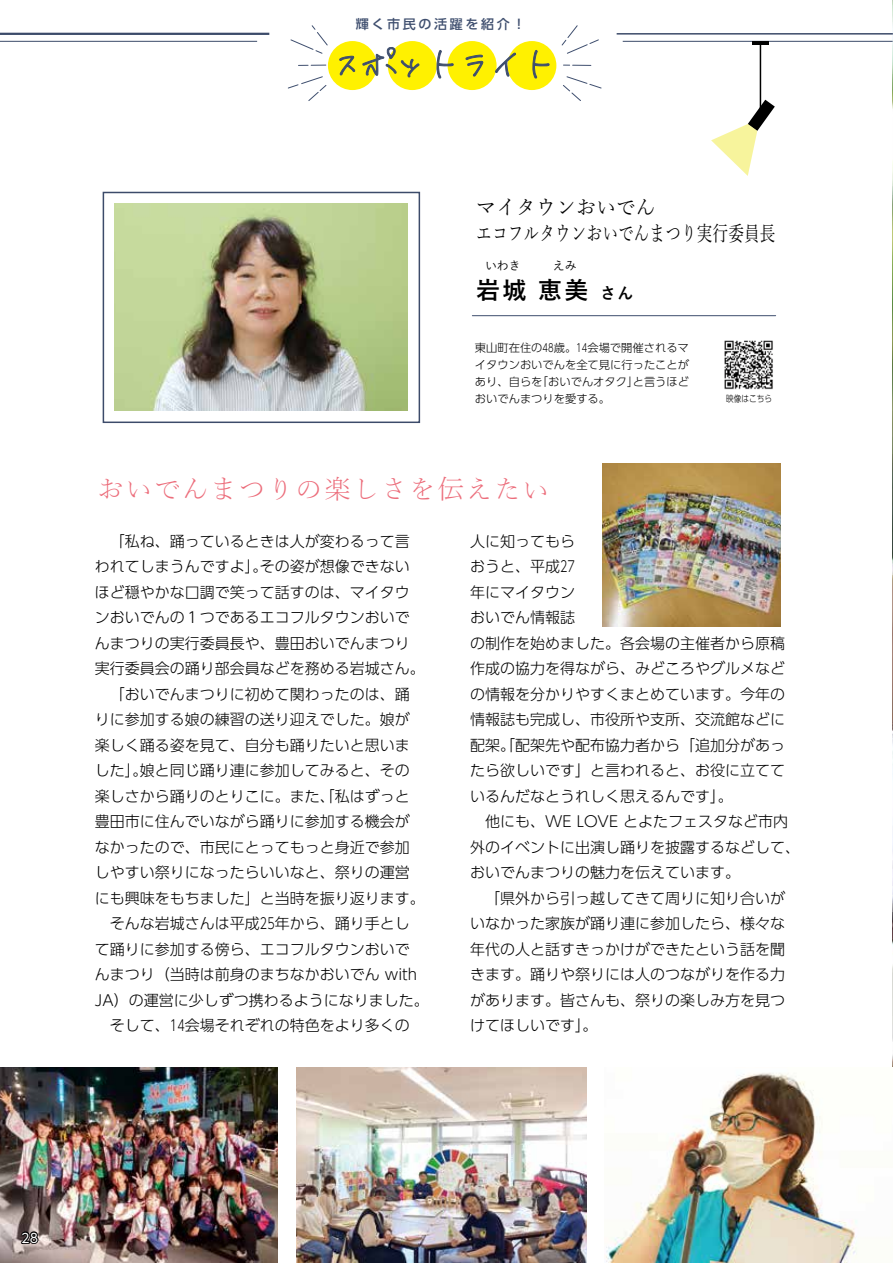
<style>
.page{position:relative;width:893px;height:1263px;background:#fff}
.page>*{position:absolute;margin:0;border:0;box-sizing:border-box;transform-origin:0 0}
.t1{font:300 27px "Yu Mincho";letter-spacing:.05em;color:#ec6d7b}
.t2{font:700 24px "Yu Gothic";color:#000}
.t3{font:21px/25.5px "Yu Mincho";color:#000;scale:.95 1}
.t4{font:300 15px/25.5px "UD Shin Go Pro";color:#000}
.t5{font:500 13.05px "UD Shin Go Pro";letter-spacing:.2em;color:#3e4e6e}
.t6{font:12.75px "UD Shin Go Pro";color:#fff}
.t7{font:500 12px "Yu Gothic";color:#000}
.t8{font:300 11.25px/17px "UD Shin Go Pro";color:#000;text-align:justify}
.t9{font:300 9px "UD Shin Go Pro";color:#000;scale:.85 1}
.s1{font-size:15.9px}
</style>
<div class="page">
<img style="left:892px;top:0;width:1px;height:1067px">
<hr style="left:0;top:41px;width:257px;height:1px;background:#3c4b6a">
<hr style="left:623px;top:41px;width:270px;height:1px;background:#3c4b6a">
<hr style="left:0;top:33px;width:269px;height:2px;background:#3c4b6a">
<hr style="left:617px;top:33px;width:276px;height:2px;background:#3c4b6a">
<img style="left:115px;top:204px;width:292px;height:207px">
<div style="left:328px;top:41px;width:49px;height:49px;background:#fff100;border-radius:50%"></div>
<div style="left:388px;top:41px;width:49px;height:49px;background:#fff100;border-radius:50%"></div>
<div style="left:448px;top:41px;width:49px;height:49px;background:#fff100;border-radius:50%"></div>
<div style="left:507px;top:41px;width:49px;height:49px;background:#fff100;border-radius:50%"></div>
<svg style="left:290px;top:25px;width:38px;height:29px"></svg>
<svg style="left:298px;top:65px;width:28px;height:1px"></svg>
<svg style="left:288px;top:76px;width:39px;height:25px"></svg>
<svg style="left:561px;top:25px;width:38px;height:29px"></svg>
<svg style="left:563px;top:65px;width:28px;height:1px"></svg>
<svg style="left:563px;top:76px;width:39px;height:25px"></svg>
<svg style="left:339px;top:56px;width:16px;height:19px"></svg>
<svg style="left:362px;top:47px;width:58px;height:39px"></svg>
<svg style="left:436px;top:50px;width:17px;height:28px"></svg>
<svg style="left:466px;top:55px;width:17px;height:22px"></svg>
<svg style="left:495px;top:53px;width:21px;height:24px"></svg>
<svg style="left:532px;top:50px;width:17px;height:28px"></svg>
<hr style="left:472px;top:315px;width:304px;height:1px;background:#3e4e6e">
<img style="left:0;top:1067px;width:277px;height:196px">
<img style="left:602px;top:464px;width:178px;height:163px">
<img style="left:605px;top:1073px;width:252px;height:190px">
<img style="left:297px;top:1067px;width:290px;height:196px">
<div style="left:103px;top:192px;width:317px;height:231px;border:2px solid #3c4b6a"></div>
<hr style="left:760px;top:43px;width:1px;height:72px;background:#000">
<svg style="left:711px;top:100px;width:64px;height:76px"></svg>
<hr style="left:752px;top:41px;width:17px;height:4px;background:#000">
<img style="left:724px;top:340px;width:49px;height:50px">
<svg style="left:17px;top:1230px;width:23px;height:15px"></svg>
<p class="t5" style="left:356px;top:14px;width:171px">輝く市民の活躍を紹介！</p>
<h3 class="t3" style="left:476px;top:193px;width:316px">マイタウンおいでん<br>エコフルタウンおいでんまつり実行委員長</h3>
<p class="t7" style="left:485px;top:254px;width:37px">いわき</p>
<p class="t7" style="left:553px;top:254px;width:25px">えみ</p>
<h2 class="t2" style="left:476px;top:277px;width:159px">岩城恵美 <span class="s1">さん</span></h2>
<p class="t8" style="left:475px;top:339px;width:216px">東山町在住の48歳。14会場で開催されるマイタウンおいでんを全て見に行ったことがあり、自らを「おいでんオタク」と言うほどおいでんまつりを愛する。</p>
<p class="t9" style="left:726px;top:391px;width:55px">映像はこちら</p>
<h1 class="t1" style="left:97px;top:464px;width:454px">おいでんまつりの楽しさを伝えたい</h1>
<p class="t4" style="left:470px;top:528px;width:331px">人に知ってもら<br>おうと、平成27<br>年にマイタウン<br>おいでん情報誌<br>の制作を始めました。各会場の主催者から原稿作成の協力を得ながら、みどころやグルメなどの情報を分かりやすくまとめています。今年の情報誌も完成し、市役所や支所、交流館などに配架。「配架先や配布協力者から「追加分があったら欲しいです」と言われると、お役に立てているんだなとうれしく思えるんです」。<br>　他にも、WE LOVE とよたフェスタなど市内外のイベントに出演し踊りを披露するなどして、おいでんまつりの魅力を伝えています。</p>
<p class="t4" style="left:470px;top:885px;width:316px;text-align:justify;text-indent:15px">「県外から引っ越してきて周りに知り合いがいなかった家族が踊り連に参加したら、様々な年代の人と話すきっかけができたという話を聞きます。踊りや祭りには人のつながりを作る力があります。皆さんも、祭りの楽しみ方を見つけてほしいです」。</p>
<p class="t4" style="left:110px;top:528px;width:301px">「私ね、踊っているときは人が変わるって言</p>
<p class="t4" style="left:95px;top:553px;width:317px">われてしまうんですよ」。その姿が想像できない</p>
<p class="t4" style="left:95px;top:579px;width:317px">ほど穏やかな口調で笑って話すのは、マイタウ</p>
<p class="t4" style="left:95px;top:604px;width:317px">ンおいでんの１つであるエコフルタウンおいで</p>
<p class="t4" style="left:95px;top:630px;width:317px">んまつりの実行委員長や、豊田おいでんまつり</p>
<p class="t4" style="left:95px;top:655px;width:332px">実行委員会の踊り部会員などを務める岩城さん。</p>
<p class="t4" style="left:110px;top:681px;width:301px">「おいでんまつりに初めて関わったのは、踊</p>
<p class="t4" style="left:95px;top:706px;width:317px">りに参加する娘の練習の送り迎えでした。娘が</p>
<p class="t4" style="left:95px;top:732px;width:317px">楽しく踊る姿を見て、自分も踊りたいと思いま</p>
<p class="t4" style="left:95px;top:757px;width:317px">した」。娘と同じ踊り連に参加してみると、その</p>
<p class="t4" style="left:95px;top:783px;width:317px">楽しさから踊りのとりこに。また、「私はずっと</p>
<p class="t4" style="left:95px;top:808px;width:317px">豊田市に住んでいながら踊りに参加する機会が</p>
<p class="t4" style="left:95px;top:834px;width:317px">なかったので、市民にとってもっと身近で参加</p>
<p class="t4" style="left:95px;top:859px;width:317px">しやすい祭りになったらいいなと、祭りの運営</p>
<p class="t4" style="left:95px;top:885px;width:332px">にも興味をもちました」と当時を振り返ります。</p>
<p class="t4" style="left:95px;top:910px;width:316px">　そんな岩城さんは平成25年から、踊り手とし</p>
<p class="t4" style="left:95px;top:936px;width:317px">て踊りに参加する傍ら、エコフルタウンおいで</p>
<p class="t4" style="left:95px;top:961px;width:324px">んまつり（当時は前身のまちなかおいでん with</p>
<p class="t4" style="left:95px;top:987px;width:335px">JA）の運営に少しずつ携わるようになりました。</p>
<p class="t4" style="left:95px;top:1012px;width:316px">　そして、14会場それぞれの特色をより多くの</p>
<p class="t6" style="left:21px;top:1227px;width:18px">28</p>
</div>
